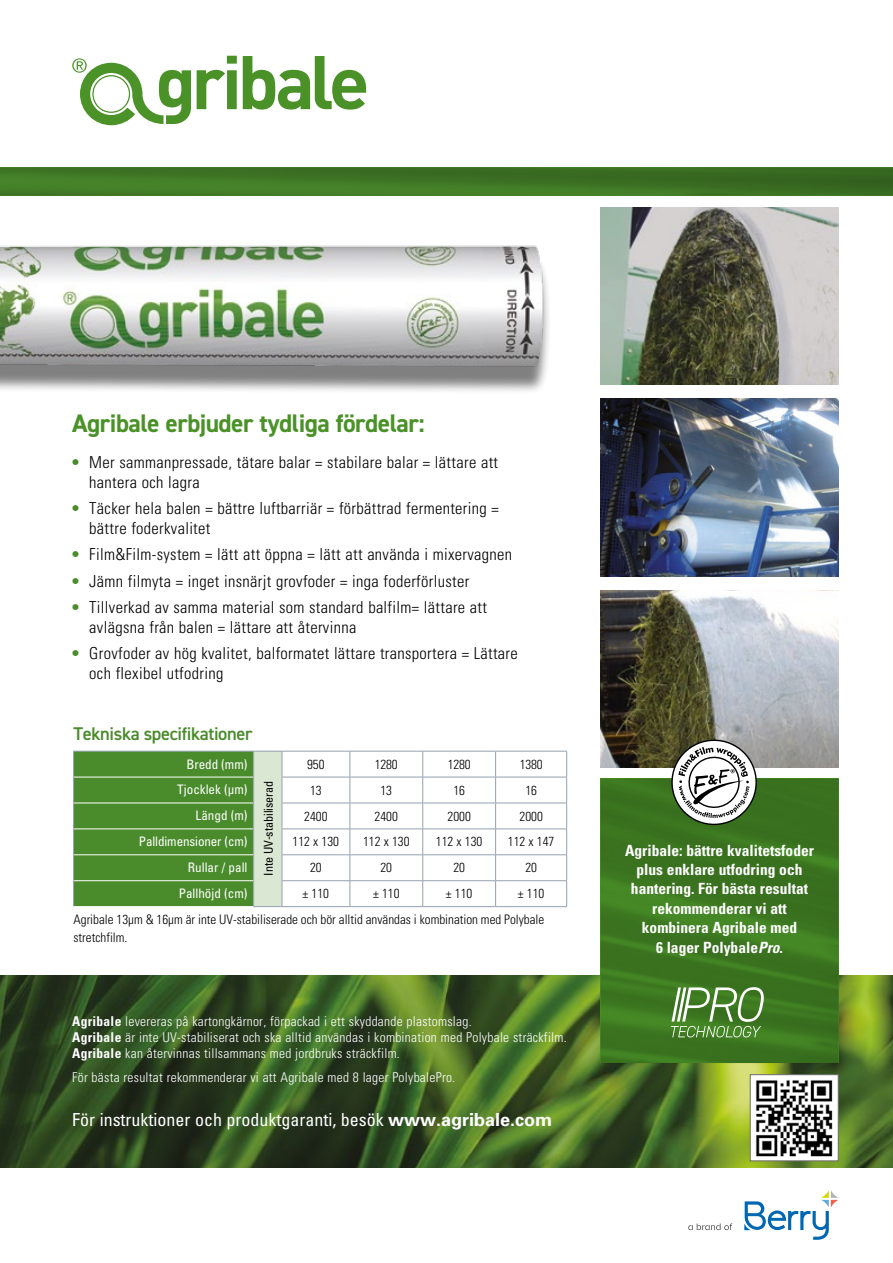
<style>
.page{position:relative;width:893px;height:1263px;background:#fff}
.page>*{position:absolute;margin:0;border:0;box-sizing:border-box;transform-origin:0 0}
.t1{font:700 25.5px "DIN2014";letter-spacing:-.02em;color:#4a9228}
.t2{font:600 18.45px "DIN2014";letter-spacing:-.02em;color:#4a8b2c}
.t3{font:condensed 18px "Univers";color:#fff}
.t4{font:300 condensed 16.5px/19.8px "Univers";letter-spacing:.02em;color:#000}
.t5{font:700 condensed 15.45px/19.4px "Univers";color:#fff;text-align:center}
.t6{font:300 condensed 13.5px/16.2px "Univers";letter-spacing:.02em;color:#fff}
.t7{font:300 condensed 13.2px/26.1px "Univers";color:#000;text-align:right}
.t8{font:condensed 13.2px "Univers";color:#fff}
.t9{font:condensed 12.15px "Univers";letter-spacing:-.01em;color:#000}
.s1{font-weight:700;color:#4a8b2c}
.s2{font-weight:700}
.s3{font-weight:700;font-stretch:normal}
.s4{font-style:italic}
</style>
<div class="page">
<img style="left:0;top:975px;width:893px;height:193px">
<svg style="left:744px;top:1190px;width:95px;height:50px"></svg>
<svg style="left:688px;top:1223px;width:44px;height:7px"></svg>
<div style="left:750px;top:1074px;width:89px;height:87px;background:#fff;border:1px solid #6b6b6a"></div>
<img style="left:755px;top:1080px;width:78px;height:77px">
<img style="left:600px;top:590px;width:239px;height:178px">
<img style="left:600px;top:399px;width:239px;height:177px">
<img style="left:600px;top:207px;width:239px;height:178px">
<svg style="left:74px;top:750px;width:493px;height:158px"></svg>
<svg style="left:349px;top:752px;width:1px;height:154px"></svg>
<svg style="left:422px;top:752px;width:1px;height:154px"></svg>
<svg style="left:495px;top:752px;width:1px;height:154px"></svg>
<hr style="left:282px;top:751px;width:68px;height:1px;background:#95a1af">
<hr style="left:350px;top:751px;width:73px;height:1px;background:#95a1af">
<hr style="left:423px;top:751px;width:73px;height:1px;background:#95a1af">
<hr style="left:496px;top:751px;width:71px;height:1px;background:#95a1af">
<hr style="left:282px;top:777px;width:68px;height:1px;background:#95a1af">
<hr style="left:350px;top:777px;width:73px;height:1px;background:#95a1af">
<hr style="left:423px;top:777px;width:73px;height:1px;background:#95a1af">
<hr style="left:496px;top:777px;width:71px;height:1px;background:#95a1af">
<hr style="left:282px;top:803px;width:68px;height:1px;background:#95a1af">
<hr style="left:350px;top:803px;width:73px;height:1px;background:#95a1af">
<hr style="left:423px;top:803px;width:73px;height:1px;background:#95a1af">
<hr style="left:496px;top:803px;width:71px;height:1px;background:#95a1af">
<hr style="left:282px;top:829px;width:68px;height:1px;background:#95a1af">
<hr style="left:350px;top:829px;width:73px;height:1px;background:#95a1af">
<hr style="left:423px;top:829px;width:73px;height:1px;background:#95a1af">
<hr style="left:496px;top:829px;width:71px;height:1px;background:#95a1af">
<hr style="left:282px;top:854px;width:68px;height:1px;background:#95a1af">
<hr style="left:350px;top:854px;width:73px;height:1px;background:#95a1af">
<hr style="left:423px;top:854px;width:73px;height:1px;background:#95a1af">
<hr style="left:496px;top:854px;width:71px;height:1px;background:#95a1af">
<hr style="left:282px;top:880px;width:68px;height:1px;background:#95a1af">
<hr style="left:350px;top:880px;width:73px;height:1px;background:#95a1af">
<hr style="left:423px;top:880px;width:73px;height:1px;background:#95a1af">
<hr style="left:496px;top:880px;width:71px;height:1px;background:#95a1af">
<hr style="left:282px;top:906px;width:68px;height:1px;background:#95a1af">
<hr style="left:350px;top:906px;width:73px;height:1px;background:#95a1af">
<hr style="left:423px;top:906px;width:73px;height:1px;background:#95a1af">
<hr style="left:496px;top:906px;width:71px;height:1px;background:#95a1af">
<svg style="left:566px;top:751px;width:1px;height:155px"></svg>
<svg style="left:73px;top:751px;width:210px;height:156px;background:#649b4b"></svg>
<svg style="left:72px;top:58px;width:119px;height:67px"></svg>
<svg style="left:197px;top:56px;width:40px;height:53px"></svg>
<svg style="left:243px;top:56px;width:123px;height:54px"></svg>
<img style="left:0;top:245px;width:549px;height:146px">
<img style="left:0;top:167px;width:893px;height:29px">
<img style="left:600px;top:778px;width:239px;height:285px">
<svg style="left:672px;top:740px;width:84px;height:85px"></svg>
<svg style="left:678px;top:747px;width:71px;height:71px"></svg>
<svg style="left:671px;top:987px;width:93px;height:50px;background:#6d9b58"></svg>
<h1 class="t1" style="left:72px;top:407px;width:354px">Agribale erbjuder tydliga fördelar:</h1>
<p class="t4" style="left:89px;top:452px;width:410px;text-indent:-17px"><span class="s1">•</span> Mer sammanpressade, tätare balar = stabilare balar = lättare att hantera och lagra</p>
<p class="t4" style="left:89px;top:498px;width:411px;text-indent:-17px"><span class="s1">•</span> Täcker hela balen = bättre luftbarriär = förbättrad fermentering = bättre foderkvalitet</p>
<p class="t4" style="left:72px;top:544px;width:441px"><span class="s1">•</span> Film&amp;Film-system = lätt att öppna = lätt att använda i mixervagnen</p>
<p class="t4" style="left:72px;top:571px;width:399px"><span class="s1">•</span> Jämn filmyta = inget insnärjt grovfoder = inga foderförluster</p>
<p class="t4" style="left:89px;top:597px;width:399px;text-indent:-17px"><span class="s1">•</span> Tillverkad av samma material som standard balfilm= lättare att avlägsna från balen = lättare att återvinna</p>
<p class="t4" style="left:89px;top:643px;width:430px;text-indent:-17px"><span class="s1">•</span> Grovfoder av hög kvalitet, balformatet lättare transportera = Lättare och flexibel utfodring</p>
<p class="t2" style="left:74px;top:722px;width:180px">Tekniska specifikationer</p>
<p class="t8" style="left:186px;top:755px;width:63px">Bredd (mm)</p>
<p class="t7" style="left:307px;top:751px;width:19px">950</p>
<p class="t7" style="left:375px;top:751px;width:24px">1280</p>
<p class="t7" style="left:448px;top:751px;width:24px">1280</p>
<p class="t7" style="left:520px;top:751px;width:24px">1380</p>
<p class="t9" style="left:261px;top:876px;width:96px;rotate:-90deg">Inte UV-stabiliserad</p>
<p class="t8" style="left:177px;top:781px;width:72px">Tjocklek (µm)</p>
<p class="t7" style="left:310px;top:777px;width:13px">13</p>
<p class="t7" style="left:380px;top:777px;width:13px">13</p>
<p class="t7" style="left:453px;top:777px;width:13px">16</p>
<p class="t7" style="left:525px;top:777px;width:13px">16</p>
<p class="t8" style="left:195px;top:807px;width:54px">Längd (m)</p>
<p class="t7" style="left:304px;top:803px;width:25px">2400</p>
<p class="t7" style="left:375px;top:803px;width:25px">2400</p>
<p class="t7" style="left:447px;top:803px;width:25px">2000</p>
<p class="t7" style="left:519px;top:803px;width:25px">2000</p>
<p class="t8" style="left:139px;top:833px;width:110px">Palldimensioner (cm)</p>
<p class="t7" style="left:293px;top:828px;width:48px">112 x 130</p>
<p class="t7" style="left:363px;top:828px;width:48px">112 x 130</p>
<p class="t7" style="left:436px;top:828px;width:48px">112 x 130</p>
<p class="t7" style="left:508px;top:828px;width:48px">112 x 147</p>
<p class="t8" style="left:188px;top:859px;width:61px">Rullar / pall</p>
<p class="t7" style="left:310px;top:854px;width:13px">20</p>
<p class="t7" style="left:380px;top:854px;width:13px">20</p>
<p class="t7" style="left:453px;top:854px;width:13px">20</p>
<p class="t7" style="left:525px;top:854px;width:13px">20</p>
<p class="t8" style="left:179px;top:885px;width:70px">Pallhöjd (cm)</p>
<p class="t7" style="left:303px;top:880px;width:28px">± 110</p>
<p class="t7" style="left:373px;top:880px;width:28px">± 110</p>
<p class="t7" style="left:446px;top:880px;width:28px">± 110</p>
<p class="t7" style="left:74px;top:880px;width:472px">± 110<br>Agribale 13µm &amp; 16µm är inte UV-stabiliserade och bör alltid användas i kombination med Polybale</p>
<p class="t7" style="left:74px;top:924px;width:55px">stretchfilm.</p>
<p class="t6" style="left:72px;top:1013px;width:496px"><span class="s2">Agribale</span> levereras på kartongkärnor, förpackad i ett skyddande plastomslag.<br><span class="s2">Agribale</span> är inte UV-stabiliserat och ska alltid användas i kombination med Polybale sträckfilm.<br><span class="s2">Agribale</span> kan återvinnas tillsammans med jordbruks sträckfilm.</p>
<p class="t6" style="left:72px;top:1069px;width:384px">För bästa resultat rekommenderar vi att Agribale med 8 lager PolybalePro.</p>
<p class="t3" style="left:72px;top:1109px;width:481px">För instruktioner och produktgaranti, besök <span class="s3">www.agribale.com</span></p>
<p class="t5" style="left:625px;top:840px;width:190px">Agribale: bättre kvalitetsfoder plus enklare utfodring och hantering. För bästa resultat rekommenderar vi att kombinera Agribale med<br>6 lager Polybale<span class="s4">Pro</span>.</p>
</div>
